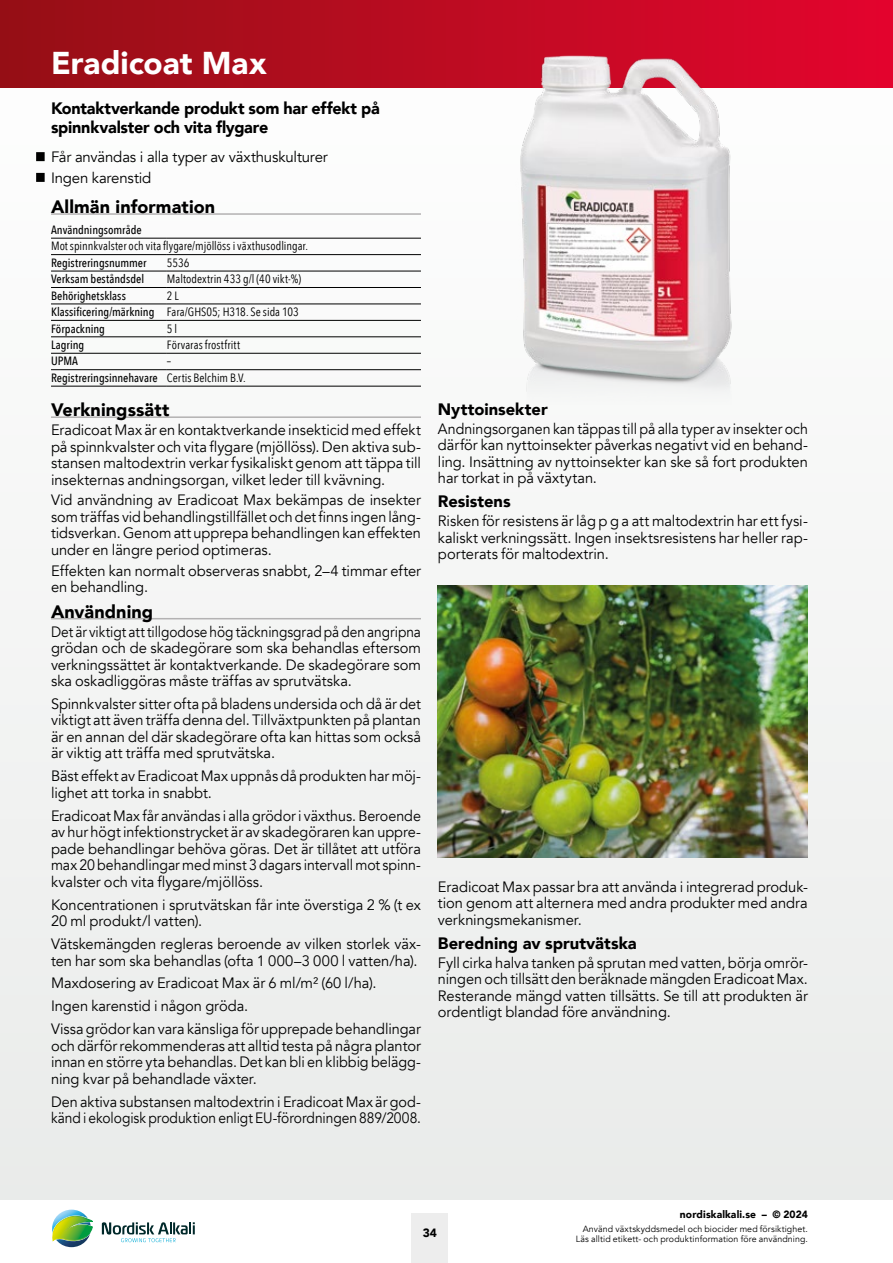
<style>
.page{position:relative;width:893px;height:1263px;background:#fff}
.page>*{position:absolute;margin:0;border:0;box-sizing:border-box;transform-origin:0 0}
.t1{font:900 31.5px "Avenir";color:#fff}
.t2{font:900 18px "Avenir";letter-spacing:.005em;color:#000}
.t3{font:900 16.5px/19.5px "Avenir";letter-spacing:-.01em;color:#000}
.t4{font:15px/16.5px "Avenir";letter-spacing:-.005em;color:#000;text-align:justify}
.t5{font:15px/16.5px "Avenir";letter-spacing:-.005em;color:#000;text-align:justify;scale:.95 1}
.t6{font:15px/16.5px "Avenir";letter-spacing:-.005em;color:#000;text-align:justify;scale:.91 1}
.t7{font:15px/16.5px "Avenir";letter-spacing:-.005em;color:#000;scale:.96 1}
.t8{font:500 12px/16.5px "Avenir Next Condensed";color:#000}
.t9{font:12px "Avenir Next Condensed";letter-spacing:.005em;color:#000}
.t10{font:900 12px "Avenir";color:#000}
.t11{font:900 10.5px "Avenir";letter-spacing:.01em;color:#000}
.t12{font:9px/9.8px "Avenir";letter-spacing:.01em;color:#000;text-align:right}
.s1{font-weight:400}
</style>
<div class="page">
<div style="left:411px;top:1213px;width:36px;height:50px;background:#ededed"></div>
<svg style="left:102px;top:1222px;width:93px;height:20px"></svg>
<div style="left:51px;top:1209px;width:41px;height:39px;border:2px solid #fff;border-radius:50%"></div>
<svg style="left:51px;top:1209px;width:42px;height:38px"></svg>
<div style="left:0;top:0;width:893px;height:1199px;background:#f3f4f3"></div>
<svg style="left:0;top:0;width:893px;height:87px;background:#b50b1f"></svg>
<div style="left:36px;top:152px;width:9px;height:9px;background:#000"></div>
<div style="left:36px;top:173px;width:9px;height:9px;background:#000"></div>
<hr style="left:51px;top:213px;width:370px;height:2px;background:#b3b2b2">
<hr style="left:51px;top:416px;width:370px;height:2px;background:#b3b2b2">
<hr style="left:51px;top:618px;width:370px;height:1px;background:#b3b2b2">
<hr style="left:51px;top:238px;width:116px;height:1px;background:#000">
<hr style="left:167px;top:238px;width:254px;height:1px;background:#000">
<hr style="left:51px;top:254px;width:116px;height:1px;background:#000">
<hr style="left:167px;top:254px;width:254px;height:1px;background:#000">
<hr style="left:51px;top:271px;width:116px;height:1px;background:#000">
<hr style="left:167px;top:271px;width:254px;height:1px;background:#000">
<hr style="left:51px;top:287px;width:116px;height:1px;background:#000">
<hr style="left:167px;top:287px;width:254px;height:1px;background:#000">
<hr style="left:51px;top:304px;width:116px;height:1px;background:#000">
<hr style="left:167px;top:304px;width:254px;height:1px;background:#000">
<hr style="left:51px;top:320px;width:116px;height:1px;background:#000">
<hr style="left:167px;top:320px;width:254px;height:1px;background:#000">
<hr style="left:51px;top:337px;width:116px;height:1px;background:#000">
<hr style="left:167px;top:337px;width:254px;height:1px;background:#000">
<hr style="left:51px;top:353px;width:116px;height:1px;background:#000">
<hr style="left:167px;top:353px;width:254px;height:1px;background:#000">
<hr style="left:51px;top:369px;width:116px;height:1px;background:#000">
<hr style="left:167px;top:369px;width:254px;height:1px;background:#000">
<hr style="left:51px;top:386px;width:116px;height:1px;background:#000">
<hr style="left:167px;top:386px;width:254px;height:1px;background:#000">
<img style="left:438px;top:585px;width:370px;height:272px">
<img style="left:493px;top:2px;width:270px;height:382px">
<h1 class="t1" style="left:51px;top:42px;width:217px">Eradicoat Max</h1>
<p class="t3" style="left:51px;top:99px;width:330px">Kontaktverkande produkt som har effekt på spinnkvalster och vita flygare</p>
<p class="t4" style="left:51px;top:147px;width:278px;line-height:20.7px">Får användas i alla typer av växthuskulturer<br>Ingen karenstid</p>
<p class="t2" style="left:51px;top:195px;width:166px">Allmän information</p>
<p class="t8" style="left:51px;top:222px;width:92px">Användningsområde</p>
<p class="t9" style="left:51px;top:238px;width:259px">Mot spinnkvalster och vita flygare/mjöllöss i växthusodlingar.</p>
<p class="t8" style="left:51px;top:255px;width:97px">Registreringsnummer</p>
<p class="t9" style="left:167px;top:255px;width:24px">5536</p>
<p class="t8" style="left:51px;top:271px;width:95px">Verksam beståndsdel</p>
<p class="t9" style="left:167px;top:271px;width:136px">Maltodextrin 433 g/l (40 vikt-%)</p>
<p class="t8" style="left:51px;top:288px;width:76px">Behörighetsklass</p>
<p class="t8" style="left:51px;top:288px;width:249px;text-indent:116px"><span class="s1">2 L<br></span>Klassificering/märkning <span class="s1">Fara/GHS05; H318. Se sida 103<br></span>Förpackning</p>
<p class="t9" style="left:167px;top:321px;width:12px">5 l</p>
<p class="t8" style="left:51px;top:337px;width:35px">Lagring</p>
<p class="t9" style="left:167px;top:337px;width:75px">Förvaras frostfritt</p>
<p class="t8" style="left:51px;top:353px;width:29px">UPMA</p>
<p class="t8" style="left:51px;top:353px;width:196px;text-indent:116px"><span class="s1">–<br></span>Registreringsinnehavare <span class="s1">Certis Belchim B.V.</span></p>
<p class="t2" style="left:51px;top:398px;width:120px">Verkningssätt</p>
<p class="t4" style="left:51px;top:422px;width:371px">Eradicoat Max är en kontaktverkande insekticid med effekt på spinnkvalster och vita flygare (mjöllöss). Den aktiva sub&shy;stansen maltodextrin verkar fysikaliskt genom att täppa till insekternas andningsorgan, vilket leder till kvävning.</p>
<p class="t4" style="left:51px;top:492px;width:371px">Vid användning av Eradicoat Max bekämpas de insekter som träffas vid behandlingstillfället och det finns ingen lång&shy;tidsverkan. Genom att upprepa behandlingen kan effekten under en längre period optimeras.</p>
<p class="t4" style="left:51px;top:563px;width:372px">Effekten kan normalt observeras snabbt, 2–4 timmar efter en behandling.</p>
<p class="t2" style="left:51px;top:600px;width:104px">Användning</p>
<p class="t6" style="left:51px;top:623px;width:408px">Det är viktigt att tillgodose hög täckningsgrad på den angripna grödan och de skadegörare som ska behandlas eftersom verkningssättet är kontaktverkande. De skadegörare som ska oskadliggöras måste träffas av sprutvätska.</p>
<p class="t4" style="left:51px;top:696px;width:372px">Spinnkvalster sitter ofta på bladens undersida och då är det viktigt att även träffa denna del. Tillväxtpunkten på plantan är en annan del där skadegörare ofta kan hittas som också är viktig att träffa med sprutvätska.</p>
<p class="t4" style="left:51px;top:768px;width:371px">Bäst effekt av Eradicoat Max uppnås då produkten har möj&shy;lighet att torka in snabbt.</p>
<p class="t5" style="left:51px;top:808px;width:391px">Eradicoat Max får användas i alla grödor i växthus. Beroende av hur högt infektionstrycket är av skadegöraren kan uppre&shy;pade behandlingar behöva göras. Det är tillåtet att utföra max 20 behandlingar med minst 3 dagars intervall mot spinn&shy;kvalster och vita flygare/mjöllöss.</p>
<p class="t4" style="left:51px;top:896px;width:371px">Koncentrationen i sprutvätskan får inte överstiga 2 % (t ex<br>20 ml produkt/l vatten).</p>
<p class="t4" style="left:51px;top:936px;width:371px">Vätskemängden regleras beroende av vilken storlek väx&shy;ten har som ska behandlas (ofta 1 000–3 000 l vatten/ha).</p>
<p class="t4" style="left:51px;top:972px;width:371px;line-height:23px;text-align:left">Maxdosering av Eradicoat Max är 6 ml/m² (60 l/ha).<br>Ingen karenstid i någon gröda.<br>Vissa grödor kan vara känsliga för upprepade behandlingar</p>
<p class="t4" style="left:51px;top:1038px;width:371px">och därför rekommenderas att alltid testa på några plantor innan en större yta behandlas. Det kan bli en klibbig belägg&shy;ning kvar på behandlade växter.</p>
<p class="t7" style="left:51px;top:1093px;width:387px">Den aktiva substansen maltodextrin i Eradicoat Max är god&shy;känd i ekologisk produktion enligt EU-förordningen 889/2008.</p>
<p class="t3" style="left:438px;top:400px;width:111px">Nyttoinsekter</p>
<p class="t5" style="left:438px;top:421px;width:391px">Andningsorganen kan täppas till på alla typer av insekter och därför kan nyttoinsekter påverkas negativt vid en behand&shy;ling. Insättning av nyttoinsekter kan ske så fort produkten har torkat in på växtytan.</p>
<p class="t3" style="left:438px;top:492px;width:74px">Resistens</p>
<p class="t4" style="left:438px;top:513px;width:371px">Risken för resistens är låg p g a att maltodextrin har ett fysi&shy;kaliskt verkningssätt. Ingen insektsresistens har heller rap&shy;porterats för maltodextrin.</p>
<p class="t4" style="left:438px;top:879px;width:371px">Eradicoat Max passar bra att använda i integrerad produk&shy;tion genom att alternera med andra produkter med andra verkningsmekanismer.</p>
<p class="t3" style="left:438px;top:934px;width:200px">Beredning av sprutvätska</p>
<p class="t4" style="left:438px;top:955px;width:371px">Fyll cirka halva tanken på sprutan med vatten, börja omrör&shy;ningen och tillsätt den beräknade mängden Eradicoat Max.<br>Resterande mängd vatten tillsätts. Se till att produkten är ordentligt blandad före användning.</p>
<p class="t10" style="left:423px;top:1225px;width:16px">34</p>
<p class="t11" style="left:680px;top:1208px;width:129px">nordiskalkali.se – © 2024</p>
<p class="t12" style="left:576px;top:1224px;width:233px">Använd växtskyddsmedel och biocider med försiktighet.<br>Läs alltid etikett- och produktinformation före användning.</p>
</div>
